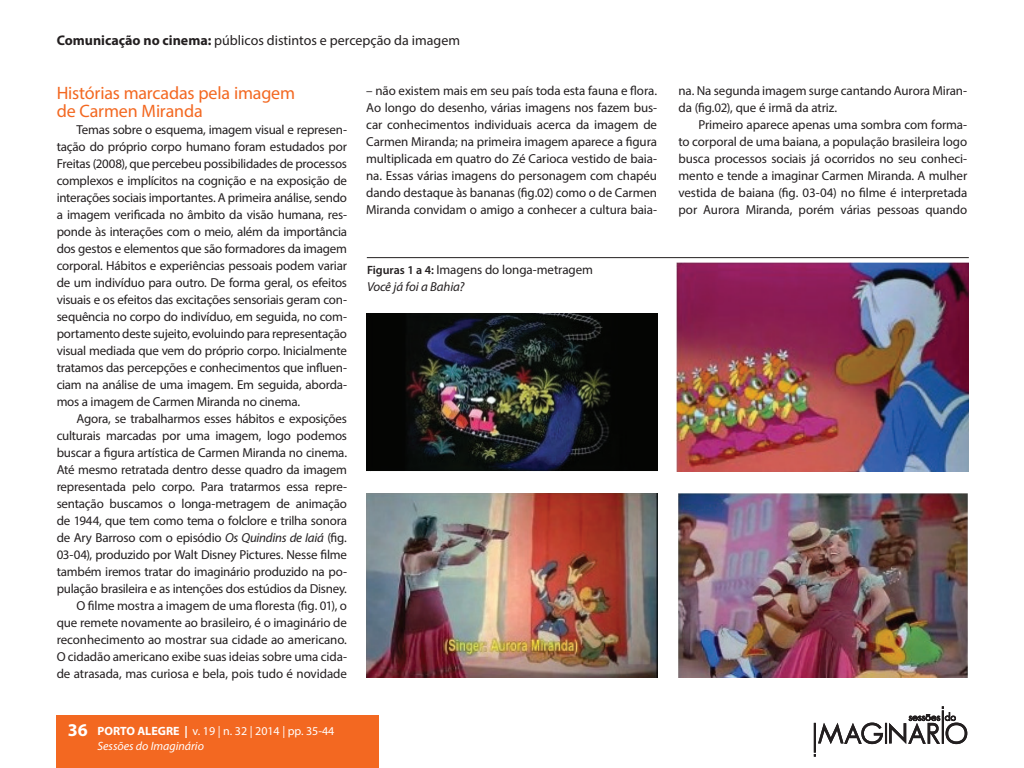
<style>
.page{position:relative;width:1024px;height:768px;background:#fff}
.page>*{position:absolute;margin:0;border:0;box-sizing:border-box;transform-origin:0 0}
.t1{font:18px/18px "Myriad Pro";letter-spacing:-.01em;color:#f36821}
.t2{font:700 18px "Myriad Pro";color:#fff}
.t3{font:14px "Myriad Pro";color:#231f20}
.t4{font:13px/17px "Myriad Pro";letter-spacing:-.015em;color:#231f20;text-align:justify}
.t5{font:12px/15px "Myriad Pro";color:#fff}
.s1{font-weight:700}
.s2{font-style:italic}
.s3{font-weight:600;font-size:12px}
</style>
<div class="page">
<div style="left:57px;top:715px;width:322px;height:53px;background:#f36821"></div>
<svg style="left:814px;top:706px;width:154px;height:51px"></svg>
<img style="left:367px;top:313px;width:290px;height:158px">
<img style="left:677px;top:263px;width:292px;height:208px">
<img style="left:367px;top:494px;width:290px;height:184px">
<img style="left:678px;top:494px;width:289px;height:184px">
<hr style="left:367px;top:257px;width:602px;height:1px;background:#231f20">
<p class="t3" style="left:57px;top:32px;width:405px"><span class="s1">Comunicação no cinema:</span> públicos distintos e percepção da imagem</p>
<h1 class="t1" style="left:57px;top:83px;width:240px">Histórias marcadas pela imagem de Carmen Miranda</h1>
<p class="t4" style="left:57px;top:120px;width:292px;text-indent:20px">Temas sobre o esquema, imagem visual e represen&shy;tação do próprio corpo humano foram estudados por Freitas (2008), que percebeu possibilidades de processos complexos e implícitos na cognição e na exposição de interações sociais importantes. A primeira análise, sendo a imagem verificada no âmbito da visão humana, res&shy;ponde às interações com o meio, além da importância dos gestos e elementos que são formadores da imagem corporal. Hábitos e experiências pessoais podem variar de um indivíduo para outro. De forma geral, os efeitos visuais e os efeitos das excitações sensoriais geram con&shy;sequência no corpo do indivíduo, em seguida, no com&shy;portamento deste sujeito, evoluindo para representação visual mediada que vem do próprio corpo. Inicialmente tratamos das percepções e conhecimentos que influen&shy;ciam na análise de uma imagem. Em seguida, aborda&shy;mos a imagem de Carmen Miranda no cinema.</p>
<p class="t4" style="left:57px;top:410px;width:292px;text-align:right">Agora, se trabalharmos esses hábitos e exposições culturais marcadas por uma imagem, logo podemos buscar a figura artística de Carmen Miranda no cinema.<br>Até mesmo retratada dentro desse quadro da imagem representada pelo corpo. Para tratarmos essa repre&shy;sentação buscamos o longa-metragem de animação de 1944, que tem como tema o folclore e trilha sonora de Ary Barroso com o episódio <span class="s2">Os Quindins de Iaiá</span> (fig.<br>03-04), produzido por Walt Disney Pictures. Nesse filme também iremos tratar do imaginário produzido na po&shy;pulação brasileira e as intenções dos estúdios da Disney.<br>O filme mostra a imagem de uma floresta (fig. 01), o que remete novamente ao brasileiro, é o imaginário de reconhecimento ao mostrar sua cidade ao americano.<br>O cidadão americano exibe suas ideias sobre uma cida&shy;de atrasada, mas curiosa e bela, pois tudo é novidade</p>
<p class="t4" style="left:366px;top:82px;width:292px">– não existem mais em seu país toda esta fauna e flora.<br>Ao longo do desenho, várias imagens nos fazem bus&shy;car conhecimentos individuais acerca da imagem de Carmen Miranda; na primeira imagem aparece a figura multiplicada em quatro do Zé Carioca vestido de baia&shy;na. Essas várias imagens do personagem com chapéu dando destaque às bananas (fig.02) como o de Carmen Miranda convidam o amigo a conhecer a cultura baia-</p>
<p class="t4" style="left:367px;top:260px;width:228px"><span class="s3">Figuras 1 a 4:</span> Imagens do longa-metragem<br><span class="s2">Você já foi a Bahia?</span></p>
<h1 class="t2" style="left:68px;top:718px;width:21px">36</h1>
<p class="t5" style="left:97px;top:724px;width:238px"><span class="s1">PORTO ALEGRE |</span> v. 19 | n. 32 | 2014 | pp. 35-44<br><span class="s2">Sessões do Imaginário</span></p>
<p class="t4" style="left:679px;top:82px;width:290px">na. Na segunda imagem surge cantando Aurora Miran&shy;da (fig.02), que é irmã da atriz.</p>
<p class="t4" style="left:679px;top:116px;width:290px;text-indent:20px">Primeiro aparece apenas uma sombra com forma&shy;to corporal de uma baiana, a população brasileira logo busca processos sociais já ocorridos no seu conheci&shy;mento e tende a imaginar Carmen Miranda. A mulher vestida de baiana (fig. 03-04) no filme é interpretada por Aurora Miranda, porém várias pessoas quando</p>
</div>
